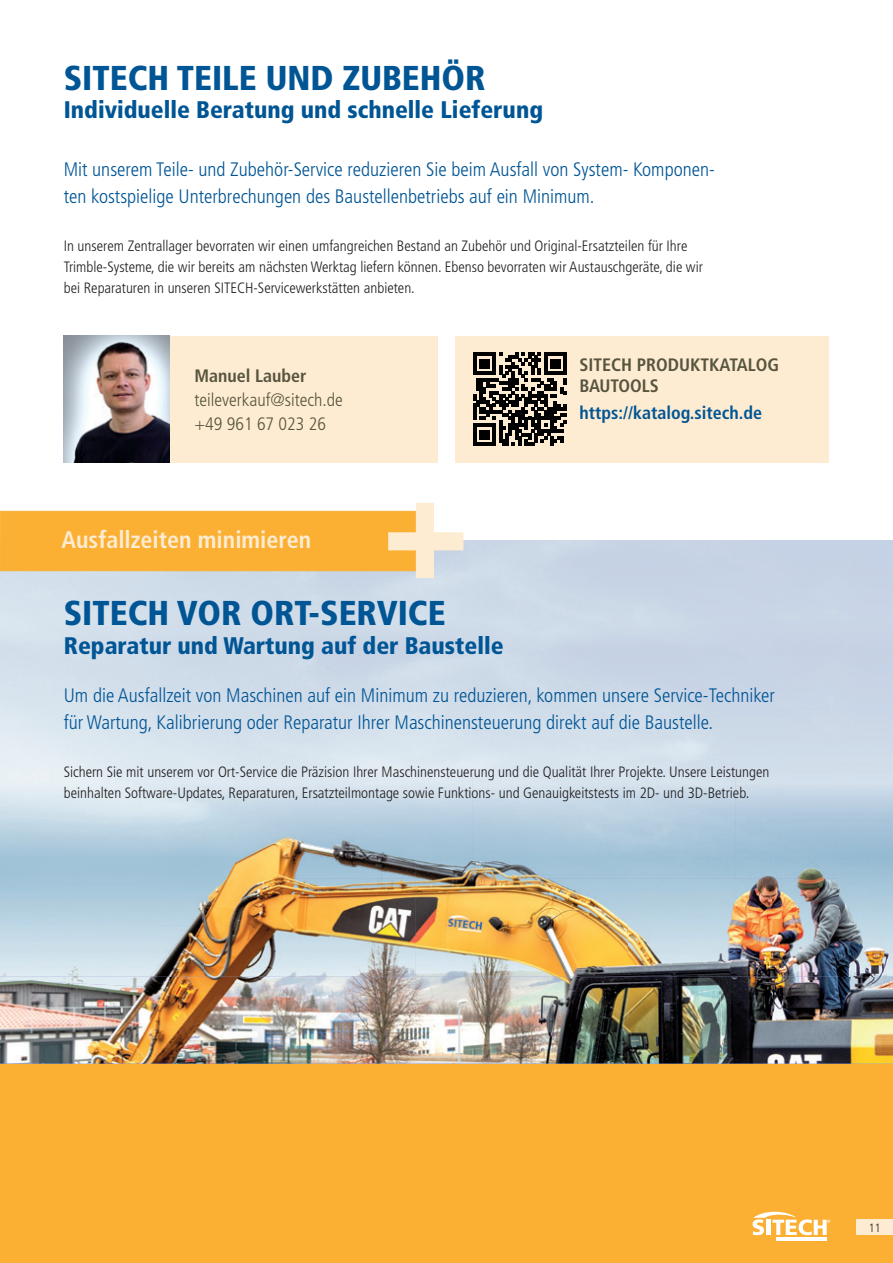
<style>
.page{position:relative;width:893px;height:1263px;background:#fff}
.page>*{position:absolute;margin:0;border:0;box-sizing:border-box;transform-origin:0 0}
.t1{font:900 condensed 34.5px "Frutiger LT Pro";color:#005595}
.t2{font:900 condensed 24px "Frutiger LT Pro";color:#005595}
.t3{font:700 condensed 24px "Frutiger LT Pro";color:#feecd2}
.t4{font:300 condensed 19.5px/27px "Frutiger LT Pro";color:#005595}
.t5{font:700 condensed 18px/21.6px "Frutiger LT Pro";color:#57553f}
.t6{font:300 condensed 18px/24px "Frutiger LT Pro";color:#57553f}
.t7{font:700 condensed 18px "Frutiger LT Pro";color:#005595}
.t8{font:300 condensed 15px/21px "Frutiger LT Pro";color:#231f20}
.t9{font:300 12px "Frutiger LT Pro";color:#231f20;scale:.9 1}
</style>
<div class="page">
<div style="left:0;top:1064px;width:893px;height:199px;background:#fbb033"></div>
<hr style="left:776px;top:1237px;width:51px;height:3px;background:#fff">
<svg style="left:753px;top:1212px;width:77px;height:23px"></svg>
<div style="left:856px;top:1219px;width:37px;height:16px;background:#feecd2"></div>
<img style="left:0;top:977px;width:893px;height:86px">
<img style="left:204px;top:879px;width:211px;height:98px">
<img style="left:415px;top:875px;width:213px;height:102px">
<img style="left:628px;top:879px;width:212px;height:98px">
<img style="left:840px;top:879px;width:53px;height:98px">
<img style="left:190px;top:926px;width:14px;height:51px">
<img style="left:0;top:977px;width:151px;height:9px">
<img style="left:788px;top:619px;width:105px;height:260px">
<img style="left:0;top:772px;width:315px;height:154px">
<img style="left:315px;top:772px;width:158px;height:107px">
<img style="left:472px;top:772px;width:263px;height:103px">
<img style="left:735px;top:772px;width:53px;height:107px">
<img style="left:536px;top:874px;width:200px;height:5px">
<img style="left:0;top:925px;width:190px;height:52px">
<div style="left:0;top:511px;width:425px;height:60px;background:#fbb033;border:1px solid #fbb033"></div>
<svg style="left:388px;top:503px;width:75px;height:75px"></svg>
<div style="left:168px;top:336px;width:269px;height:126px;background:#feecd2"></div>
<img style="left:64px;top:336px;width:105px;height:126px">
<div style="left:455px;top:336px;width:374px;height:126px;background:#feecd2"></div>
<svg style="left:473px;top:352px;width:94px;height:94px"></svg>
<h1 class="t1" style="left:64px;top:57px;width:423px">SITECH TEILE UND ZUBEHÖR</h1>
<h2 class="t2" style="left:64px;top:96px;width:481px">Individuelle Beratung und schnelle Lieferung</h2>
<h3 class="t4" style="left:64px;top:156px;width:653px">Mit unserem Teile- und Zubehör-Service reduzieren Sie beim Ausfall von System- Komponen&shy;ten kostspielige Unterbrechungen des Baustellenbetriebs auf ein Minimum.</h3>
<p class="t8" style="left:64px;top:236px;width:641px">In unserem Zentrallager bevorraten wir einen umfangreichen Bestand an Zubehör und Original-Ersatzteilen für Ihre<br>Trimble-Systeme, die wir bereits am nächsten Werktag liefern können. Ebenso bevorraten wir Austauschgeräte, die wir bei Reparaturen in unseren SITECH-Servicewerkstätten anbieten.</p>
<p class="t5" style="left:194px;top:365px;width:114px">Manuel Lauber</p>
<p class="t6" style="left:194px;top:388px;width:150px">teileverkauf@sitech.de +49 961 67 023 26</p>
<h2 class="t3" style="left:61px;top:526px;width:251px">Ausfallzeiten minimieren</h2>
<p class="t5" style="left:579px;top:354px;width:201px">SITECH PRODUKTKATALOG<br>BAUTOOLS</p>
<p class="t7" style="left:579px;top:402px;width:184px">https://katalog.sitech.de</p>
<h1 class="t1" style="left:64px;top:593px;width:383px">SITECH VOR ORT-SERVICE</h1>
<h2 class="t2" style="left:64px;top:631px;width:441px">Reparatur und Wartung auf der Baustelle</h2>
<h3 class="t4" style="left:64px;top:682px;width:712px">Um die Ausfallzeit von Maschinen auf ein Minimum zu reduzieren, kommen unsere Service-Techniker für Wartung, Kalibrierung oder Reparatur Ihrer Maschinensteuerung direkt auf die Baustelle.</h3>
<p class="t8" style="left:64px;top:762px;width:707px">Sichern Sie mit unserem vor Ort-Service die Präzision Ihrer Maschinensteuerung und die Qualität Ihrer Projekte. Unsere Leistungen beinhalten Software-Updates, Reparaturen, Ersatzteilmontage sowie Funktions- und Genauigkeitstests im 2D- und 3D-Betrieb.</p>
<p class="t9" style="left:869px;top:1220px;width:15px">11</p>
</div>
